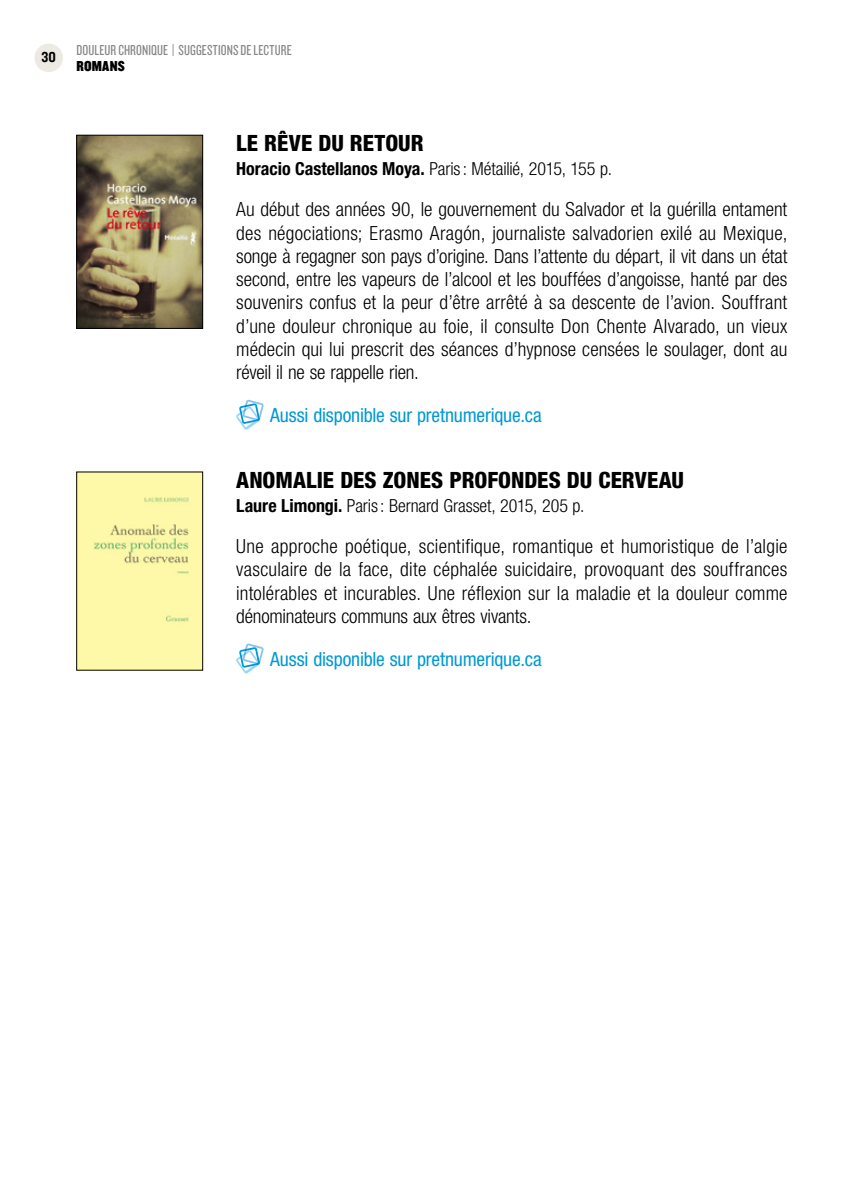
<style>
.page{position:relative;width:864px;height:1188px;background:#fff}
.page>*{position:absolute;margin:0;border:0;box-sizing:border-box;transform-origin:0 0}
.t1{font:800 condensed 22.5px "Helvetica Neue LT Std";color:#000}
.t2{font:300 condensed 19.5px/23.2px "Helvetica Neue LT Std";letter-spacing:-.005em;color:#000;text-align:justify}
.t3{font:condensed 19.5px "Helvetica Neue LT Std";letter-spacing:-.01em;color:#0099d4}
.t4{font:300 condensed 18px "Helvetica Neue LT Std";letter-spacing:-.005em;color:#000}
.t5{font:15px "Knockout 28 Junior Feathrwt";letter-spacing:.01em;color:#878787}
.t6{font:15px "Knockout 70 Full Welterwt";letter-spacing:.01em;color:#000}
.t7{font:15px "Knockout HTF50 Welterweight";color:#000}
.s1{font-weight:700}
</style>
<div class="page">
<div style="left:34px;top:44px;width:29px;height:28px;background:#edeae4;border-radius:50%"></div>
<img style="left:78px;top:137px;width:123px;height:190px">
<div style="left:76px;top:135px;width:127px;height:194px;border:1px solid #000"></div>
<svg style="left:236px;top:400px;width:28px;height:30px"></svg>
<img style="left:78px;top:474px;width:123px;height:194px">
<div style="left:76px;top:472px;width:127px;height:198px;border:1px solid #000"></div>
<svg style="left:236px;top:644px;width:28px;height:29px"></svg>
<p class="t7" style="left:42px;top:50px;width:16px">30</p>
<p class="t5" style="left:77px;top:41px;width:217px">DOULEUR CHRONIQUE | SUGGESTIONS DE LECTURE</p>
<p class="t6" style="left:77px;top:56px;width:50px">ROMANS</p>
<p class="t1" style="left:236px;top:129px;width:189px">LE RÊVE DU RETOUR</p>
<p class="t4" style="left:236px;top:158px;width:377px"><span class="s1">Horacio Castellanos Moya.</span> Paris: Métailié, 2015, 155 p.</p>
<p class="t2" style="left:236px;top:198px;width:553px">Au début des années 90, le gouvernement du Salvador et la guérilla entament des négociations; Erasmo Aragón, journaliste salvadorien exilé au Mexique, songe à regagner son pays d’origine. Dans l’attente du départ, il vit dans un état second, entre les vapeurs de l’alcool et les bouffées d’angoisse, hanté par des souvenirs confus et la peur d’être arrêté à sa descente de l’avion. Souffrant d’une douleur chronique au foie, il consulte Don Chente Alvarado, un vieux médecin qui lui prescrit des séances d’hypnose censées le soulager, dont au réveil il ne se rappelle rien.</p>
<p class="t3" style="left:270px;top:404px;width:273px">Aussi disponible sur pretnumerique.ca</p>
<p class="t1" style="left:236px;top:466px;width:449px">ANOMALIE DES ZONES PROFONDES DU CERVEAU</p>
<p class="t4" style="left:236px;top:495px;width:350px"><span class="s1">Laure Limongi.</span> Paris: Bernard Grasset, 2015, 205 p.</p>
<p class="t2" style="left:236px;top:534px;width:553px">Une approche poétique, scientifique, romantique et humoristique de l’algie vasculaire de la face, dite céphalée suicidaire, provoquant des souffrances intolérables et incurables. Une réflexion sur la maladie et la douleur comme dénominateurs communs aux êtres vivants.</p>
<p class="t3" style="left:270px;top:648px;width:273px">Aussi disponible sur pretnumerique.ca</p>
</div>
